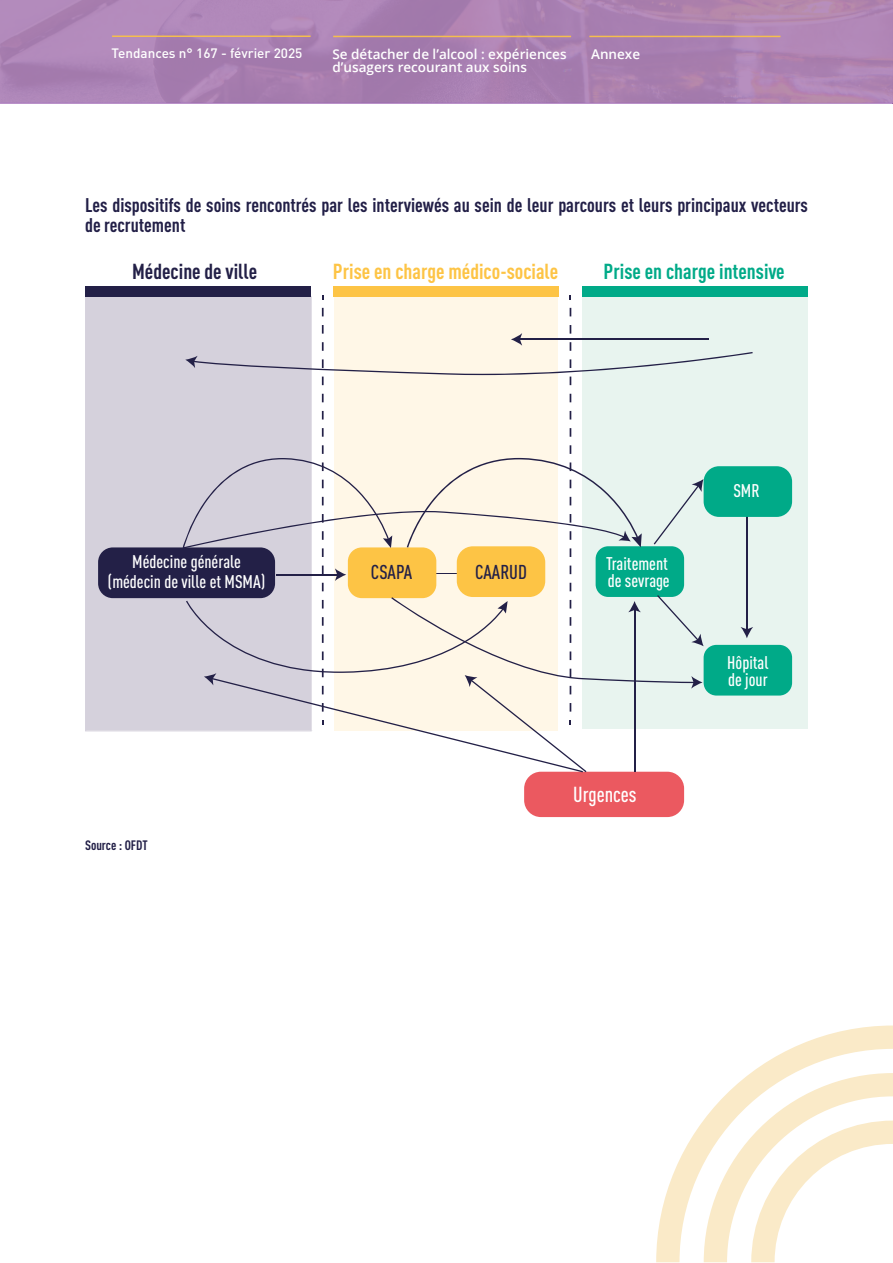
<style>
.page{position:relative;width:893px;height:1263px;background:#fff}
.page>*{position:absolute;margin:0;border:0;box-sizing:border-box;transform-origin:0 0}
.t1{font:21.45px "DIN Pro Condensed Bold 3";color:#fdc445}
.t2{font:21.45px "DIN Pro Condensed Bold 3";color:#0a8}
.t3{font:21.45px "DIN Pro Condensed Bold 3";color:#232047}
.t4{font:500 condensed 21.45px "DIN Pro";color:#fff}
.t5{font:500 condensed 19.8px "DIN Pro";color:#232047}
.t6{font:700 condensed 19.5px/19.5px "DIN Pro";color:#221f47}
.t7{font:500 condensed 18.15px/16.5px "DIN Pro";color:#fff}
.t8{font:13.5px "Open Sans Semi Bold 2";color:#fff}
.t9{font:500 13.5px "DIN Pro";color:#fff}
.t10{font:700 condensed 13.5px "DIN Pro";color:#221f47}
</style>
<div class="page">
<svg style="left:656px;top:1025px;width:237px;height:237px"></svg>
<svg style="left:704px;top:1073px;width:189px;height:189px"></svg>
<svg style="left:0;top:0;width:893px;height:104px;background:#ab82b2"></svg>
<hr style="left:589px;top:36px;width:191px;height:1px;background:#f5be4d">
<hr style="left:333px;top:36px;width:238px;height:1px;background:#f5be4d">
<hr style="left:112px;top:36px;width:199px;height:1px;background:#f5be4d">
<div style="left:582px;top:295px;width:226px;height:434px;background:#e8f4ef"></div>
<div style="left:334px;top:297px;width:223px;height:434px;background:#fff7e7"></div>
<div style="left:85px;top:296px;width:227px;height:435px;background:#d5d1dc"></div>
<hr style="left:746px;top:516px;width:1px;height:114px;background:#232047">
<svg style="left:741px;top:627px;width:12px;height:11px"></svg>
<div style="left:98px;top:547px;width:177px;height:51px;background:#232047;border-radius:15px"></div>
<div style="left:348px;top:547px;width:88px;height:51px;background:#fdc445;border-radius:14px"></div>
<div style="left:457px;top:546px;width:88px;height:51px;background:#fdc445;border-radius:16px"></div>
<div style="left:596px;top:546px;width:88px;height:51px;background:#0a8;border-radius:13px"></div>
<div style="left:704px;top:466px;width:88px;height:51px;background:#0a8;border-radius:15px"></div>
<div style="left:704px;top:645px;width:88px;height:50px;background:#0a8;border-radius:13px"></div>
<div style="left:524px;top:772px;width:160px;height:45px;background:#eb5960;border-radius:17px"></div>
<svg style="left:654px;top:479px;width:49px;height:65px"></svg>
<svg style="left:322px;top:308px;width:2px;height:8px"></svg>
<svg style="left:185px;top:325px;width:568px;height:60px"></svg>
<svg style="left:322px;top:394px;width:2px;height:8px"></svg>
<svg style="left:322px;top:411px;width:2px;height:8px"></svg>
<svg style="left:322px;top:428px;width:2px;height:9px"></svg>
<svg style="left:186px;top:566px;width:518px;height:206px"></svg>
<div style="left:86px;top:286px;width:225px;height:11px;background:#232047"></div>
<div style="left:333px;top:286px;width:226px;height:11px;background:#fdc445"></div>
<div style="left:582px;top:286px;width:226px;height:11px;background:#0a8"></div>
<svg style="left:183px;top:445px;width:459px;height:112px"></svg>
<p class="t9" style="left:112px;top:42px;width:192px">Tendances n° 167 - février 2025</p>
<p class="t8" style="left:332px;top:45px;width:236px">Se détacher de l’alcool : expériences</p>
<p class="t8" style="left:591px;top:45px;width:51px">Annexe</p>
<p class="t8" style="left:332px;top:58px;width:196px">d’usagers recourant aux soins</p>
<p class="t6" style="left:85px;top:194px;width:724px">Les dispositifs de soins rencontrés par les interviewés au sein de leur parcours et leurs principaux vecteurs de recrutement</p>
<p class="t3" style="left:132px;top:255px;width:127px">Médecine de ville</p>
<p class="t1" style="left:333px;top:255px;width:227px">Prise en charge médico-sociale</p>
<p class="t2" style="left:604px;top:255px;width:183px">Prise en charge intensive</p>
<p class="t7" style="left:108px;top:550px;width:159px;line-height:19.8px;text-align:center">Médecine générale (médecin de ville et MSMA)</p>
<p class="t5" style="left:371px;top:558px;width:43px">CSAPA</p>
<p class="t5" style="left:475px;top:558px;width:53px">CAARUD</p>
<p class="t7" style="left:606px;top:554px;width:65px">Traitement de sevrage</p>
<p class="t10" style="left:85px;top:835px;width:64px">Source : OFDT</p>
<p class="t4" style="left:573px;top:778px;width:65px">Urgences</p>
<p class="t7" style="left:733px;top:481px;width:28px">SMR</p>
<p class="t7" style="left:727px;top:653px;width:43px">Hôpital de jour</p>
</div>
